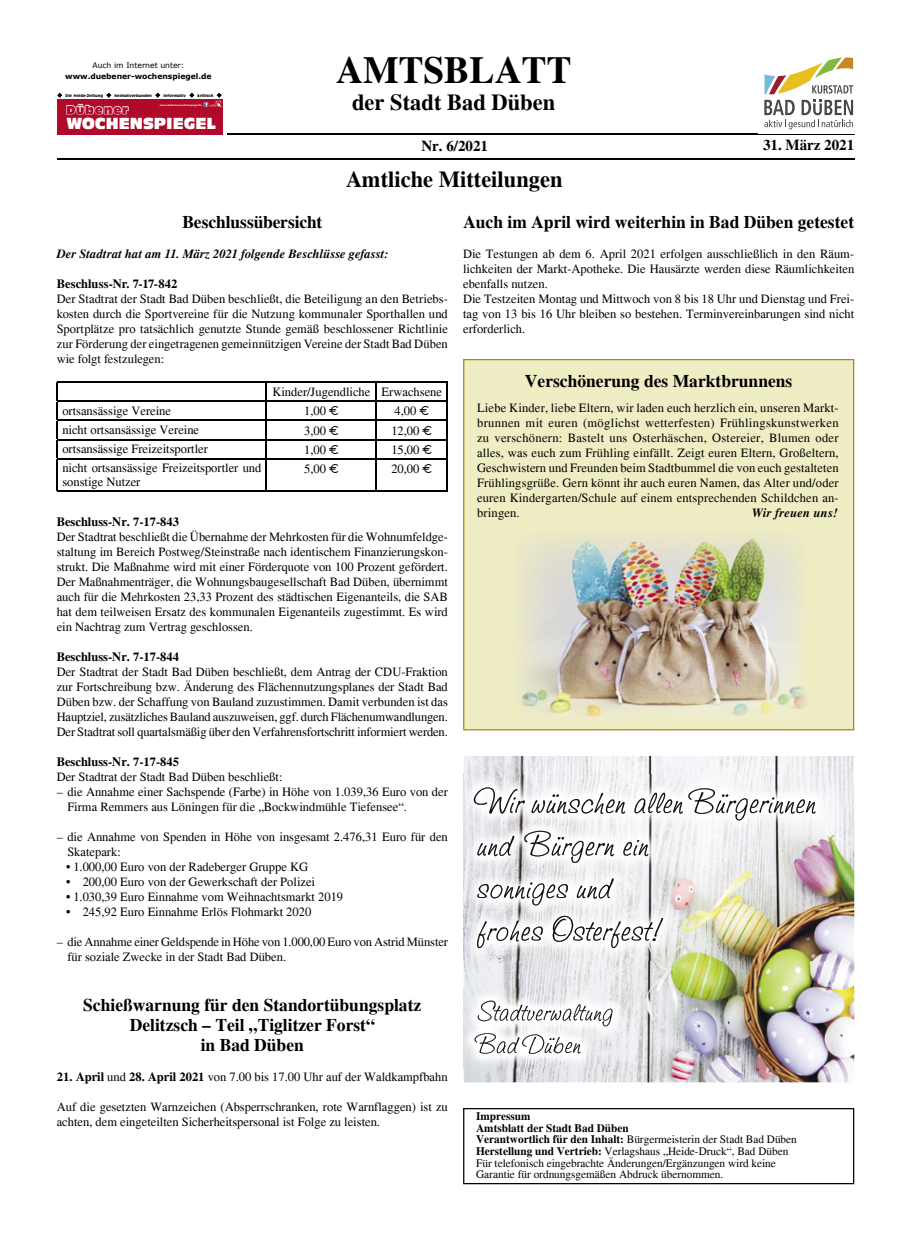
<style>
.page{position:relative;width:911px;height:1241px;background:#fff}
.page>*{position:absolute;margin:0;border:0;box-sizing:border-box;transform-origin:0 0}
.t1{font:700 37.5px "Times";color:#000}
.t2{font:700 22.5px "Times";color:#000}
.t3{font:700 17.5px/20px "Times";color:#000;text-align:center}
.t4{font:700 15px "Times";color:#000}
.t5{font:14.88px "Antique Olive Compact";color:#fff}
.t6{font:12.5px/15px "Times";color:#000}
.t7{font:700 12.5px "Times";color:#000}
.t8{font:italic 700 12.5px "Times";letter-spacing:.01em;color:#000}
.t9{font:11.25px/11.6px "Times";color:#000}
.t10{font:10.62px "Antique Olive Compact";letter-spacing:.08em;color:#b1092a}
.t11{font:700 7.62px "Verdana";color:#000}
.t12{font:7.62px "Verdana";color:#000}
.t13{font:700 3.62px "Antique Olive";letter-spacing:.015em;color:#000}
.t14{font:700 2.62px "Frutiger";color:#fff}
.s1{font-family:"Mini Pics Classic";font-weight:400;font-size:4.62px}
.s2{font-family:"Euro Logo"}
.s3{font-weight:700}
</style>
<div class="page">
<hr style="left:227px;top:134px;width:627px;height:1px;background:#000">
<hr style="left:57px;top:158px;width:797px;height:1px;background:#000">
<svg style="left:764px;top:57px;width:89px;height:37px"></svg>
<svg style="left:764px;top:100px;width:89px;height:29px"></svg>
<div style="left:57px;top:99px;width:166px;height:35px;background:#b1092a"></div>
<svg style="left:58px;top:93px;width:71px;height:22px"></svg>
<svg style="left:156px;top:93px;width:4px;height:4px"></svg>
<svg style="left:190px;top:93px;width:4px;height:4px"></svg>
<svg style="left:204px;top:93px;width:17px;height:14px"></svg>
<hr style="left:57px;top:381px;width:209px;height:1px;background:#000">
<hr style="left:266px;top:381px;width:110px;height:1px;background:#000">
<hr style="left:376px;top:381px;width:72px;height:1px;background:#000">
<hr style="left:57px;top:400px;width:209px;height:2px;background:#000">
<hr style="left:266px;top:400px;width:110px;height:2px;background:#000">
<hr style="left:376px;top:400px;width:72px;height:2px;background:#000">
<hr style="left:57px;top:420px;width:209px;height:1px;background:#000">
<hr style="left:266px;top:420px;width:110px;height:1px;background:#000">
<hr style="left:376px;top:420px;width:72px;height:1px;background:#000">
<hr style="left:57px;top:439px;width:209px;height:1px;background:#000">
<svg style="left:57px;top:382px;width:1px;height:76px"></svg>
<hr style="left:266px;top:439px;width:110px;height:1px;background:#000">
<svg style="left:266px;top:382px;width:1px;height:76px"></svg>
<hr style="left:376px;top:439px;width:72px;height:1px;background:#000">
<svg style="left:376px;top:382px;width:1px;height:76px"></svg>
<svg style="left:446px;top:382px;width:2px;height:76px"></svg>
<hr style="left:57px;top:458px;width:209px;height:1px;background:#000">
<hr style="left:57px;top:459px;width:1px;height:31px;background:#000">
<hr style="left:266px;top:458px;width:110px;height:1px;background:#000">
<hr style="left:266px;top:459px;width:1px;height:31px;background:#000">
<hr style="left:376px;top:458px;width:72px;height:1px;background:#000">
<hr style="left:376px;top:459px;width:1px;height:31px;background:#000">
<hr style="left:446px;top:459px;width:2px;height:31px;background:#000">
<hr style="left:57px;top:490px;width:209px;height:1px;background:#000">
<hr style="left:266px;top:490px;width:110px;height:1px;background:#000">
<hr style="left:376px;top:490px;width:72px;height:1px;background:#000">
<svg style="left:463px;top:1108px;width:391px;height:75px"></svg>
<div style="left:463px;top:359px;width:391px;height:371px;background:#efedc3"></div>
<img style="left:511px;top:529px;width:296px;height:192px">
<img style="left:464px;top:755px;width:390px;height:327px">
<img style="left:463px;top:987px;width:163px;height:80px">
<svg style="left:474px;top:1032px;width:106px;height:21px"></svg>
<svg style="left:477px;top:1000px;width:135px;height:26px"></svg>
<img style="left:463px;top:774px;width:365px;height:186px">
<svg style="left:477px;top:915px;width:186px;height:33px"></svg>
<svg style="left:477px;top:878px;width:136px;height:27px"></svg>
<svg style="left:477px;top:830px;width:171px;height:32px"></svg>
<svg style="left:474px;top:787px;width:341px;height:33px"></svg>
<p class="t12" style="left:93px;top:60px;width:93px">Auch im Internet unter:</p>
<p class="t11" style="left:65px;top:71px;width:148px">www.duebener-wochenspiegel.de</p>
<p class="t10" style="left:66px;top:102px;width:63px">Dübener</p>
<p class="t5" style="left:66px;top:113px;width:151px">WOCHENSPIEGEL</p>
<p class="t13" style="left:58px;top:93px;width:165px"><span class="s1">:</span> Die Heide-Zeitung <span class="s1">:</span> heimatverbunden <span class="s1">:</span> informativ <span class="s1">:</span> kritisch <span class="s1">:</span></p>
<p class="t14" style="left:160px;top:104px;width:44px">www.duebener-wochenspiegel.de</p>
<h1 class="t1" style="left:336px;top:47px;width:237px">AMTSBLATT</h1>
<h2 class="t2" style="left:352px;top:88px;width:205px">der Stadt Bad Düben</h2>
<p class="t4" style="left:421px;top:137px;width:68px">Nr. 6/2021</p>
<p class="t4" style="left:763px;top:136px;width:93px">31. März 2021</p>
<h2 class="t2" style="left:346px;top:166px;width:218px">Amtliche Mitteilungen</h2>
<h3 class="t3" style="left:463px;top:212px;width:392px">Auch im April wird weiterhin in Bad Düben getestet</h3>
<p class="t6" style="left:463px;top:246px;width:393px">Die Testungen ab dem 6. April 2021 erfolgen ausschließlich in den Räum&shy;lichkeiten der Markt-Apotheke. Die Hausärzte werden diese Räumlichkeiten ebenfalls nutzen.<br>Die Testzeiten Montag und Mittwoch von 8 bis 18 Uhr und Dienstag und Frei&shy;tag von 13 bis 16 Uhr bleiben so bestehen. Terminvereinbarungen sind nicht erforderlich.</p>
<h3 class="t3" style="left:182px;top:212px;width:141px">Beschlussübersicht</h3>
<p class="t8" style="left:57px;top:246px;width:333px">Der Stadtrat hat am 11. März 2021 folgende Beschlüsse gefasst:</p>
<p class="t7" style="left:57px;top:276px;width:122px">Beschluss-Nr. 7-17-842</p>
<p class="t6" style="left:57px;top:291px;width:393px;text-align:justify">Der Stadtrat der Stadt Bad Düben beschließt, die Beteiligung an den Betriebs&shy;kosten durch die Sportvereine für die Nutzung kommunaler Sporthallen und Sportplätze pro tatsächlich genutzte Stunde gemäß beschlossener Richtlinie zur Förderung der eingetragenen gemeinnützigen Vereine der Stadt Bad Düben wie folgt festzulegen:</p>
<p class="t6" style="left:272px;top:384px;width:171px">Kinder/Jugendliche Erwachsene</p>
<p class="t6" style="left:62px;top:403px;width:110px">ortsansässige Vereine</p>
<p class="t6" style="left:304px;top:403px;width:36px">1,00 <span class="s2">E</span></p>
<p class="t6" style="left:394px;top:403px;width:36px">4,00 <span class="s2">E</span></p>
<p class="t6" style="left:62px;top:422px;width:138px">nicht ortsansässige Vereine</p>
<p class="t6" style="left:304px;top:422px;width:36px">3,00 <span class="s2">E</span></p>
<p class="t6" style="left:391px;top:422px;width:42px">12,00 <span class="s2">E</span></p>
<p class="t6" style="left:62px;top:441px;width:147px">ortsansässige Freizeitsportler</p>
<p class="t6" style="left:304px;top:442px;width:36px">1,00 <span class="s2">E</span></p>
<p class="t6" style="left:391px;top:442px;width:42px">15,00 <span class="s2">E</span></p>
<p class="t6" style="left:62px;top:461px;width:201px;line-height:13.8px">nicht ortsansässige Freizeitsportler und sonstige Nutzer</p>
<p class="t6" style="left:304px;top:461px;width:36px">5,00 <span class="s2">E</span></p>
<p class="t6" style="left:391px;top:461px;width:42px">20,00 <span class="s2">E</span></p>
<p class="t7" style="left:57px;top:514px;width:124px">Beschluss-Nr. 7-17-843</p>
<p class="t6" style="left:57px;top:529px;width:393px;text-align:justify">Der Stadtrat beschließt die Übernahme der Mehrkosten für die Wohnumfeldge&shy;staltung im Bereich Postweg/Steinstraße nach identischem Finanzierungskon&shy;strukt. Die Maßnahme wird mit einer Förderquote von 100 Prozent gefördert.<br>Der Maßnahmenträger, die Wohnungsbaugesellschaft Bad Düben, übernimmt auch für die Mehrkosten 23,33 Prozent des städtischen Eigenanteils, die SAB hat dem teilweisen Ersatz des kommunalen Eigenanteils zugestimmt. Es wird ein Nachtrag zum Vertrag geschlossen.</p>
<p class="t7" style="left:57px;top:649px;width:124px">Beschluss-Nr. 7-17-844</p>
<p class="t6" style="left:57px;top:664px;width:393px;text-align:justify">Der Stadtrat der Stadt Bad Düben beschließt, dem Antrag der CDU-Fraktion zur Fortschreibung bzw. Änderung des Flächennutzungsplanes der Stadt Bad Düben bzw. der Schaffung von Bauland zuzustimmen. Damit verbunden ist das Hauptziel, zusätzliches Bauland auszuweisen, ggf. durch Flächenumwandlungen.<br>Der Stadtrat soll quartalsmäßig über den Verfahrensfortschritt informiert werden.</p>
<p class="t7" style="left:57px;top:754px;width:124px">Beschluss-Nr. 7-17-845</p>
<p class="t6" style="left:57px;top:769px;width:227px">Der Stadtrat der Stadt Bad Düben beschließt:</p>
<p class="t6" style="left:67px;top:784px;width:382px;text-indent:-11px">– die Annahme einer Sachspende (Farbe) in Höhe von 1.039,36 Euro von der<br>Firma Remmers aus Löningen für die „Bockwindmühle Tiefensee“.</p>
<p class="t6" style="left:67px;top:829px;width:382px;text-indent:-11px">– die Annahme von Spenden in Höhe von insgesamt 2.476,31 Euro für den<br>Skatepark:</p>
<p class="t6" style="left:66px;top:859px;width:243px">• 1.000,00 Euro von der Radeberger Gruppe KG</p>
<p class="t6" style="left:66px;top:874px;width:250px">• 200,00 Euro von der Gewerkschaft der Polizei</p>
<p class="t6" style="left:66px;top:889px;width:279px">• 1.030,39 Euro Einnahme vom Weihnachtsmarkt 2019</p>
<p class="t6" style="left:66px;top:904px;width:247px">• 245,92 Euro Einnahme Erlös Flohmarkt 2020</p>
<p class="t6" style="left:67px;top:934px;width:382px;text-indent:-11px">– die Annahme einer Geldspende in Höhe von 1.000,00 Euro von Astrid Münster für soziale Zwecke in der Stadt Bad Düben.</p>
<h3 class="t3" style="left:83px;top:995px;width:339px">Schießwarnung für den Standortübungsplatz<br>Delitzsch – Teil „Tiglitzer Forst“<br>in Bad Düben</h3>
<p class="t6" style="left:57px;top:1069px;width:392px"><span class="s3">21. April</span> und <span class="s3">28. April 2021</span> von 7.00 bis 17.00 Uhr auf der Waldkampfbahn</p>
<p class="t6" style="left:57px;top:1099px;width:393px">Auf die gesetzten Warnzeichen (Absperrschranken, rote Warnflaggen) ist zu achten, dem eingeteilten Sicherheitspersonal ist Folge zu leisten.</p>
<p class="t9" style="left:476px;top:1110px;width:322px"><span class="s3">Impressum<br>Amtsblatt der Stadt Bad Düben<br>Verantwortlich für den Inhalt:</span> Bürgermeisterin der Stadt Bad Düben <span class="s3">Herstellung und Vertrieb:</span> Verlagshaus „Heide-Druck“, Bad Düben Für telefonisch eingebrachte Änderungen/Ergänzungen wird keine Garantie für ordnungsgemäßen Abdruck übernommen.</p>
<h3 class="t3" style="left:525px;top:371px;width:269px">Verschönerung des Marktbrunnens</h3>
<p class="t6" style="left:477px;top:400px;width:363px;text-align:justify">Liebe Kinder, liebe Eltern, wir laden euch herzlich ein, unseren Markt&shy;brunnen mit euren (möglichst wetterfesten) Frühlingskunstwerken zu verschönern: Bastelt uns Osterhäschen, Ostereier, Blumen oder alles, was euch zum Frühling einfällt. Zeigt euren Eltern, Großeltern, Geschwis tern und Freunden beim Stadtbummel die von euch gestalteten Frühlingsgrüße. Gern könnt ihr auch euren Namen, das Alter und/oder euren Kindergarten/Schule auf einem entsprechenden Schildchen an&shy;bringen.</p>
<p class="t8" style="left:752px;top:505px;width:87px">Wir freuen uns!</p>
</div>
